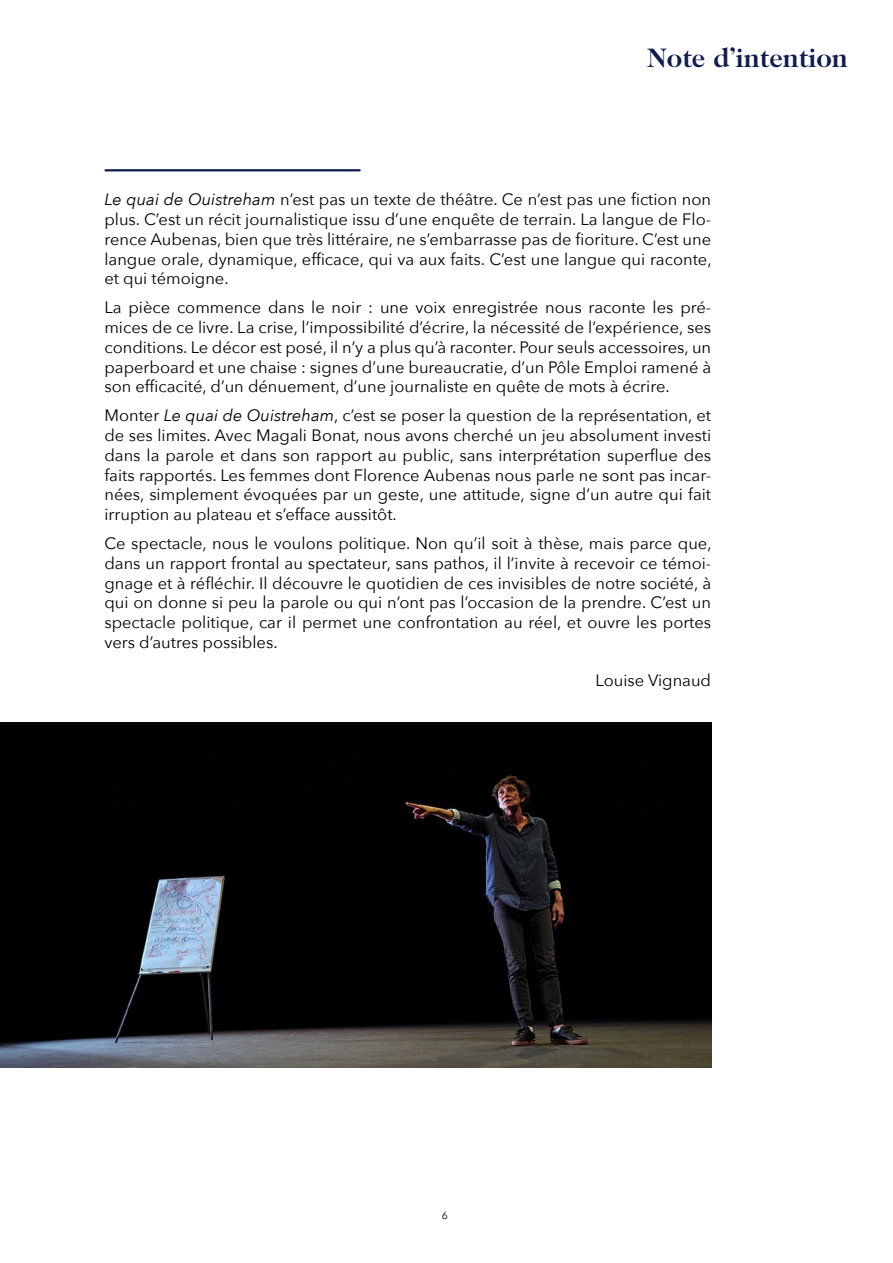
<style>
.page{position:relative;width:893px;height:1263px;background:#fff}
.page>*{position:absolute;margin:0;border:0;box-sizing:border-box;transform-origin:0 0}
.t1{font:700 27px "Caslon 224 Std";color:#0e1c4f}
.t2{font:16.5px/19.8px "Avenir Next";color:#000;text-align:justify}
.t3{font:10.5px "Avenir Next";color:#000}
.s1{font-style:italic}
</style>
<div class="page">
<hr style="left:106px;top:169px;width:254px;height:2px;background:#0e1c4f">
<img style="left:0;top:722px;width:711px;height:345px">
<h1 class="t1" style="left:647px;top:42px;width:202px">Note d’intention</h1>
<p class="t2" style="left:104px;top:189px;width:609px"><span class="s1">Le quai de Ouistreham</span> n’est pas un texte de théâtre. Ce n’est pas une fiction non plus. C’est un récit journalistique issu d’une enquête de terrain. La langue de Flo&shy;rence Aubenas, bien que très littéraire, ne s’embarrasse pas de fioriture. C’est une langue orale, dynamique, efficace, qui va aux faits. C’est une langue qui raconte, et qui témoigne.</p>
<p class="t2" style="left:104px;top:297px;width:608px">La pièce commence dans le noir : une voix enregistrée nous raconte les pré&shy;mices de ce livre. La crise, l’impossibilité d’écrire, la nécessité de l’expérience, ses conditions. Le décor est posé, il n’y a plus qu’à raconter. Pour seuls accessoires, un paperboard et une chaise : signes d’une bureaucratie, d’un Pôle Emploi ramené à son efficacité, d’un dénuement, d’une journaliste en quête de mots à écrire.</p>
<p class="t2" style="left:104px;top:405px;width:608px">Monter <span class="s1">Le quai de Ouistreham</span>, c’est se poser la question de la représentation, et de ses limites. Avec Magali Bonat, nous avons cherché un jeu absolument investi dans la parole et dans son rapport au public, sans interprétation superflue des faits rapportés. Les femmes dont Florence Aubenas nous parle ne sont pas incar&shy;nées, simplement évoquées par un geste, une attitude, signe d’un autre qui fait irruption au plateau et s’efface aussitôt.</p>
<p class="t2" style="left:104px;top:533px;width:609px">Ce spectacle, nous le voulons politique. Non qu’il soit à thèse, mais parce que, dans un rapport frontal au spectateur, sans pathos, il l’invite à recevoir ce témoi&shy;gnage et à réfléchir. Il découvre le quotidien de ces invisibles de notre société, à qui on donne si peu la parole ou qui n’ont pas l’occasion de la prendre. C’est un spectacle politique, car il permet une confrontation au réel, et ouvre les portes vers d’autres possibles.</p>
<p class="t2" style="left:596px;top:669px;width:117px">Louise Vignaud</p>
<p class="t3" style="left:442px;top:1207px;width:8px">6</p>
</div>
